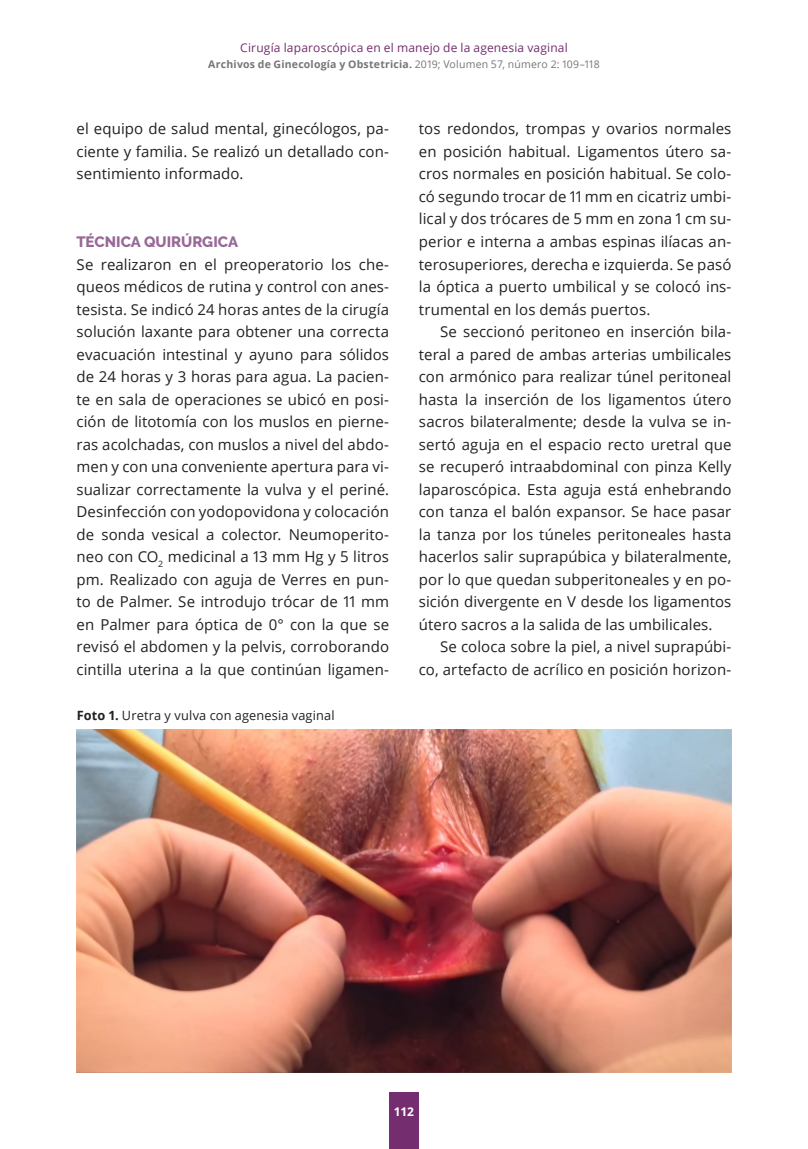
<style>
.page{position:relative;width:808px;height:1149px;background:#fff}
.page>*{position:absolute;margin:0;border:0;box-sizing:border-box;transform-origin:0 0}
.Primero{font:15px/22.5px "Open Sans";letter-spacing:.005em;color:#231f20;text-align:justify}
.sub_1{font:800 15px "Raleway";color:#986897}
.Figura_título{font:12.75px "Open Sans";letter-spacing:.01em;color:#231f20}
.t1{font:12px "Open Sans";letter-spacing:.015em;color:#742d6e}
.t2{font:700 12px "Open Sans";color:#fff}
.t3{font:700 10.5px "Open Sans";letter-spacing:.02em;color:#757679}
.s1{font-weight:400}
.s2{font-weight:700}
</style>
<div class="page">
<div style="left:389px;top:1092px;width:30px;height:56px;background:#742d6e"></div>
<img style="left:76px;top:729px;width:655px;height:342px">
<p class="t1" style="left:240px;top:39px;width:329px">Cirugía laparoscópica en el manejo de la agenesia vaginal</p>
<p class="t3" style="left:208px;top:56px;width:393px">Archivos de Ginecología y Obstetricia. <span class="s1">2019; Volumen 57, número 2: 109–118</span></p>
<p class="Primero" style="left:77px;top:117px;width:314px">el equipo de salud mental, ginecólogos, pa&shy;ciente y familia. Se realizó un detallado con&shy;sentimiento informado.</p>
<p class="sub_1" style="left:77px;top:233px;width:163px">TÉCNICA QUIRÚRGICA</p>
<p class="Primero" style="left:77px;top:252px;width:314px">Se realizaron en el preoperatorio los che&shy;queos médicos de rutina y control con anes&shy;tesista. Se indicó 24 horas antes de la cirugía solución laxante para obtener una correcta evacuación intestinal y ayuno para sólidos de 24 horas y 3 horas para agua. La pacien&shy;te en sala de operaciones se ubicó en posi&shy;ción de litotomía con los muslos en pierne&shy;ras acolchadas, con muslos a nivel del abdo&shy;men y con una conveniente apertura para vi&shy;sualizar correctamente la vulva y el periné.<br>Desinfección con yodopovidona y colocación de sonda vesical a colector. Neumoperito&shy;neo con CO<sub>2</sub> medicinal a 13 mm Hg y 5 litros pm. Realizado con aguja de Verres en pun&shy;to de Palmer. Se introdujo trócar de 11 mm en Palmer para óptica de 0° con la que se revisó el abdomen y la pelvis, corroborando cintilla uterina a la que continúan ligamen-</p>
<p class="Figura_título" style="left:77px;top:706px;width:259px"><span class="s2">Foto 1.</span> Uretra y vulva con agenesia vaginal</p>
<p class="Primero" style="left:419px;top:117px;width:314px">tos redondos, trompas y ovarios normales en posición habitual. Ligamentos útero sa&shy;cros normales en posición habitual. Se colo&shy;có segundo trocar de 11 mm en cicatriz umbi&shy;lical y dos trócares de 5 mm en zona 1 cm su&shy;perior e interna a ambas espinas ilíacas an&shy;terosuperiores, derecha e izquierda. Se pasó la óptica a puerto umbilical y se colocó ins&shy;trumental en los demás puertos.</p>
<p class="Primero" style="left:419px;top:320px;width:314px;text-indent:21px">Se seccionó peritoneo en inserción bila&shy;teral a pared de ambas arterias umbilicales con armónico para realizar túnel peritoneal hasta la inserción de los ligamentos útero sacros bilateralmente; desde la vulva se in&shy;sertó aguja en el espacio recto uretral que se recuperó intraabdominal con pinza Kelly laparoscópica. Esta aguja está enhebrando con tanza el balón expansor. Se hace pasar la tanza por los túneles peritoneales hasta hacerlos salir suprapúbica y bilateralmente, por lo que quedan subperitoneales y en po&shy;sición divergente en V desde los ligamentos útero sacros a la salida de las umbilicales.</p>
<p class="Primero" style="left:419px;top:635px;width:314px;text-align:right">Se coloca sobre la piel, a nivel suprapúbi&shy;co, artefacto de acrílico en posición horizon-</p>
<p class="t2" style="left:394px;top:1102px;width:22px">112</p>
</div>
